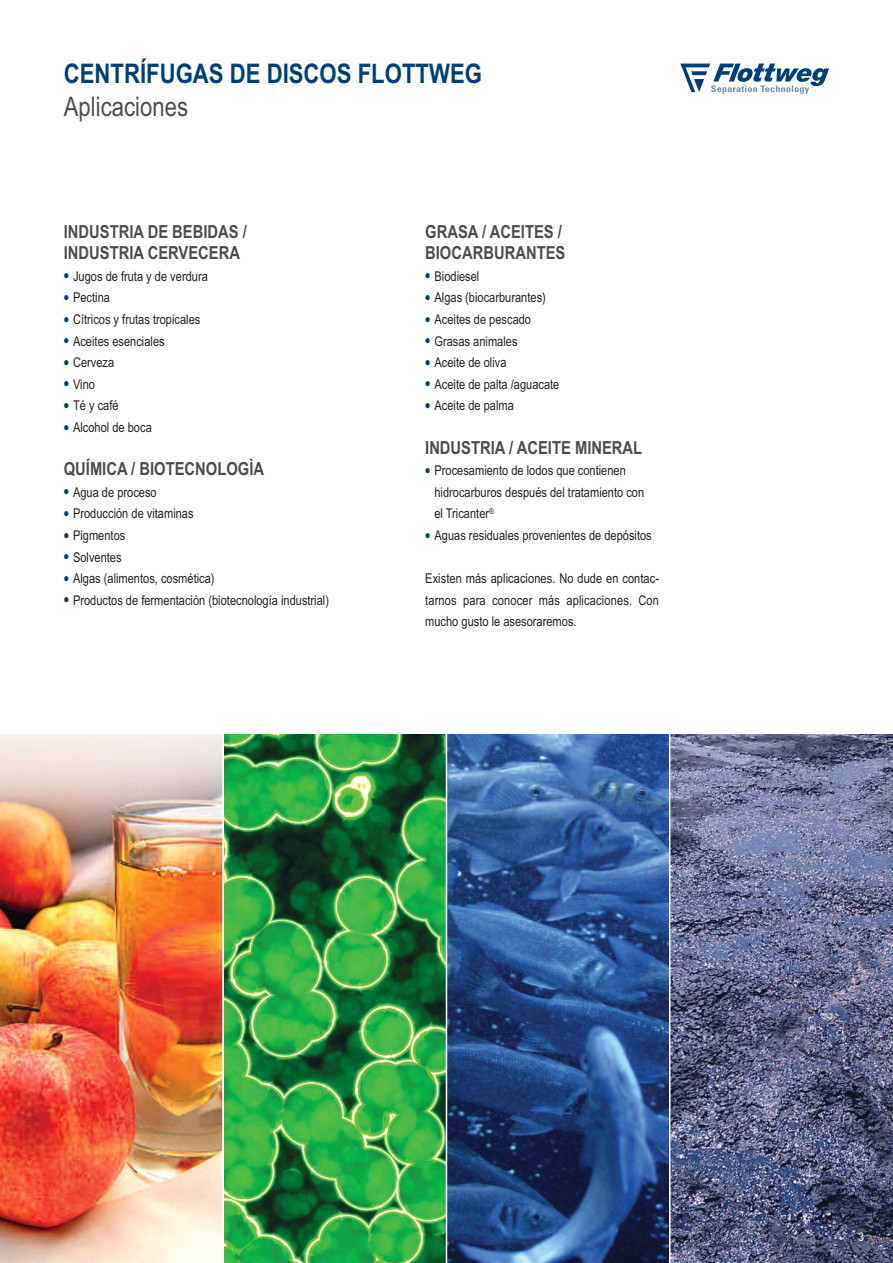
<style>
.page{position:relative;width:893px;height:1263px;background:#fff}
.page>*{position:absolute;margin:0;border:0;box-sizing:border-box;transform-origin:0 0}
.t1{font:700 27px "Arial Narrow";color:#00407a}
.t2{font:27px "Arial Narrow";color:#4e4b4c}
.t3{font:700 18px/21.6px "Arial Narrow";color:#4e4b4c}
.t4{font:13.5px/21.6px "Arial Narrow";color:#241f1f}
.t5{font:12px "Arial Narrow";color:#fff}
.s1{font-weight:700;font-size:18px;color:#00407a}
</style>
<div class="page">
<img style="left:0;top:735px;width:222px;height:528px">
<img style="left:224px;top:735px;width:222px;height:528px">
<svg style="left:447px;top:735px;width:222px;height:528px;background:#2d538e"></svg>
<svg style="left:670px;top:735px;width:223px;height:528px;background:#646a8b"></svg>
<svg style="left:680px;top:64px;width:149px;height:30px"></svg>
<h1 class="t1" style="left:64px;top:58px;width:420px">CENTRÍFUGAS DE DISCOS FLOTTWEG</h1>
<h1 class="t2" style="left:64px;top:91px;width:126px">Aplicaciones</h1>
<h2 class="t3" style="left:64px;top:221px;width:185px">INDUSTRIA DE BEBIDAS /<br>INDUSTRIA CERVECERA</h2>
<p class="t4" style="left:64px;top:265px;width:146px"><span class="s1">•</span> Jugos de fruta y de verdura</p>
<p class="t4" style="left:64px;top:287px;width:48px"><span class="s1">•</span> Pectina</p>
<p class="t4" style="left:64px;top:309px;width:138px"><span class="s1">•</span> Cítricos y frutas tropicales</p>
<p class="t4" style="left:64px;top:330px;width:102px"><span class="s1">•</span> Aceites esenciales</p>
<p class="t4" style="left:64px;top:352px;width:52px"><span class="s1">•</span> Cerveza</p>
<p class="t4" style="left:64px;top:373px;width:33px"><span class="s1">•</span> Vino</p>
<p class="t4" style="left:64px;top:395px;width:56px"><span class="s1">•</span> Té y café</p>
<p class="t4" style="left:64px;top:417px;width:90px"><span class="s1">•</span> Alcohol de boca</p>
<h2 class="t3" style="left:64px;top:458px;width:202px">QUÍMICA / BIOTECNOLOGÌA</h2>
<p class="t4" style="left:64px;top:481px;width:94px"><span class="s1">•</span> Agua de proceso</p>
<p class="t4" style="left:64px;top:503px;width:131px"><span class="s1">•</span> Producción de vitaminas</p>
<p class="t4" style="left:64px;top:525px;width:63px"><span class="s1">•</span> Pigmentos</p>
<p class="t4" style="left:64px;top:546px;width:59px"><span class="s1">•</span> Solventes</p>
<p class="t4" style="left:64px;top:568px;width:152px"><span class="s1">•</span> Algas (alimentos, cosmética)</p>
<p class="t4" style="left:64px;top:589px;width:267px"><span class="s1">•</span> Productos de fermentación (biotecnología industrial)</p>
<h2 class="t3" style="left:425px;top:221px;width:142px">GRASA / ACEITES /<br>BIOCARBURANTES</h2>
<p class="t4" style="left:425px;top:265px;width:56px"><span class="s1">•</span> Biodiesel</p>
<p class="t4" style="left:425px;top:287px;width:122px"><span class="s1">•</span> Algas (biocarburantes)</p>
<p class="t4" style="left:425px;top:309px;width:107px"><span class="s1">•</span> Aceites de pescado</p>
<p class="t4" style="left:425px;top:330px;width:94px"><span class="s1">•</span> Grasas animales</p>
<p class="t4" style="left:425px;top:352px;width:83px"><span class="s1">•</span> Aceite de oliva</p>
<p class="t4" style="left:425px;top:373px;width:136px"><span class="s1">•</span> Aceite de palta /aguacate</p>
<p class="t4" style="left:425px;top:395px;width:90px"><span class="s1">•</span> Aceite de palma</p>
<h2 class="t3" style="left:425px;top:437px;width:219px">INDUSTRIA / ACEITE MINERAL</h2>
<p class="t4" style="left:434px;top:460px;width:211px;text-indent:-9px"><span class="s1">•</span> Procesamiento de lodos que contienen hidrocarburos después del tratamiento con el Tricanter<sup>®</sup></p>
<p class="t4" style="left:425px;top:525px;width:228px"><span class="s1">•</span> Aguas residuales provenientes de depósitos</p>
<p class="t4" style="left:425px;top:568px;width:235px;text-align:justify">Existen más aplicaciones. No dude en contac&shy;tarnos para conocer más aplicaciones. Con mucho gusto le asesoraremos.</p>
<p class="t5" style="left:858px;top:1229px;width:7px">3</p>
</div>
